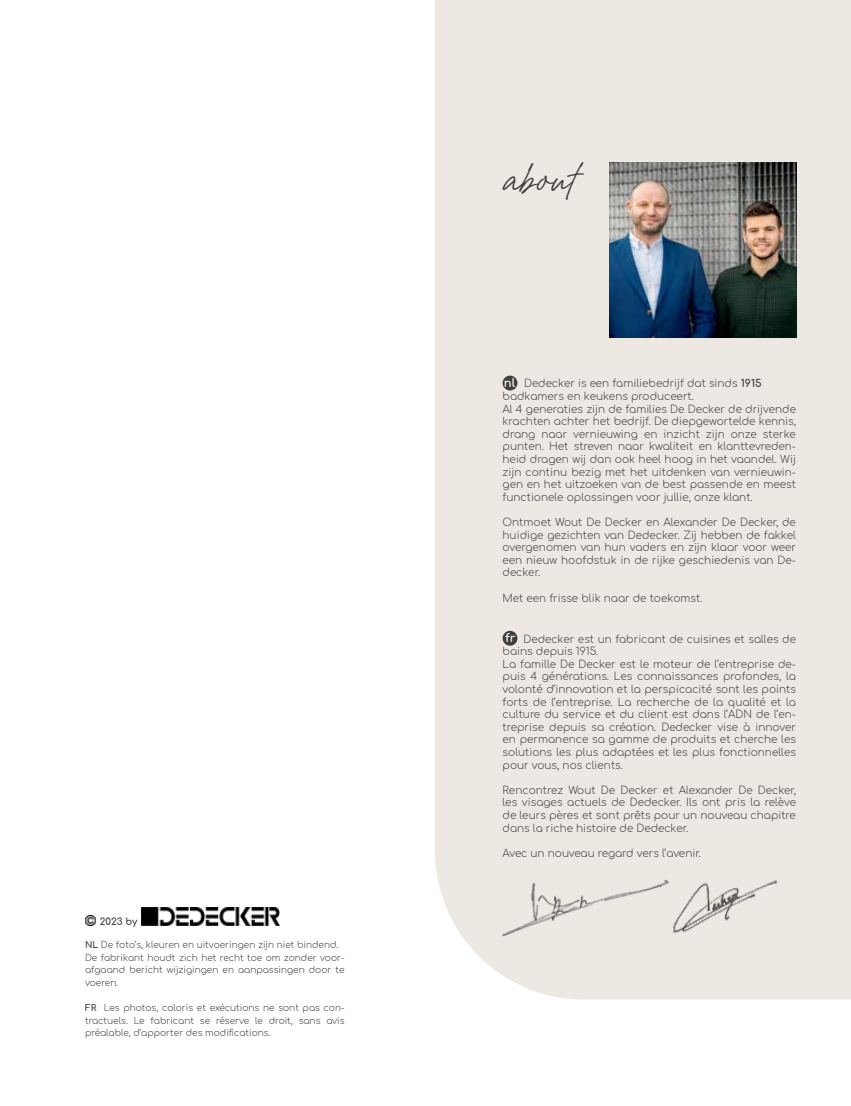
<style>
.page{position:relative;width:851px;height:1106px;background:#fff}
.page>*{position:absolute;margin:0;border:0;box-sizing:border-box;transform-origin:0 0}
.t1{font:48px "Golden Hopes PERSONALUSEONLY";color:#3f3f3e}
.t2{font:700 11.55px "Comfortaa";color:#fff}
.t3{font:300 10.5px/12.6px "Comfortaa";color:#3f3f3e}
.t4{font:300 10.5px "Comfortaa";letter-spacing:-.02em;color:#3f3f3e}
.t5{font:700 9.75px "Comfortaa";color:#3f3f3e}
.t6{font:300 9px/12.6px "Comfortaa";color:#3f3f3e}
.s1{font-weight:700}
</style>
<div class="page">
<div style="left:435px;top:0;width:415px;height:999px;background:#eee8e3"></div>
<img style="left:502px;top:878px;width:166px;height:59px">
<img style="left:671px;top:878px;width:108px;height:59px">
<img style="left:141px;top:908px;width:138px;height:17px">
<div style="left:504px;top:377px;width:11px;height:12px;background:#3f3f3e;border-radius:50%"></div>
<div style="left:502px;top:375px;width:15px;height:15px;border:3px solid #3f3f3e;border-radius:50%"></div>
<div style="left:504px;top:632px;width:11px;height:12px;background:#3f3f3e;border-radius:50%"></div>
<div style="left:502px;top:631px;width:15px;height:14px;border:3px solid #3f3f3e;border-radius:50%"></div>
<svg style="left:85px;top:915px;width:11px;height:10px"></svg>
<img style="left:610px;top:162px;width:186px;height:176px">
<p class="t5" style="left:100px;top:912px;width:39px">2023 by</p>
<p class="t6" style="left:85px;top:937px;width:261px"><span class="s1">NL</span> De foto’s, kleuren en uitvoeringen zijn niet bindend.<br>De fabrikant houdt zich het recht toe om zonder voor&shy;afgaand bericht wijzigingen en aanpassingen door te voeren.</p>
<p class="t6" style="left:85px;top:1000px;width:261px;text-align:justify"><span class="s1">FR</span> Les photos, coloris et exécutions ne sont pas con&shy;tractuels. Le fabricant se réserve le droit, sans avis préalable, d’apporter des modifications.</p>
<h1 class="t1" style="left:505px;top:147px;width:73px">about</h1>
<p class="t2" style="left:504px;top:372px;width:13px">nl</p>
<p class="t3" style="left:502px;top:376px;width:295px;text-indent:22px">Dedecker is een familiebedrijf dat sinds <span class="s1">1915 </span>badkamers en keukens produceert.<br>Al 4 generaties zijn de families De Decker de drijvende krachten achter het bedrijf. De diepgewortelde kennis, drang naar vernieuwing en inzicht zijn onze sterke punten. Het streven naar kwaliteit en klanttevreden&shy;heid dragen wij dan ook heel hoog in het vaandel. Wij zijn continu bezig met het uitdenken van vernieuwin&shy;gen en het uitzoeken van de best passende en meest functionele oplossingen voor jullie, onze klant.</p>
<p class="t3" style="left:502px;top:514px;width:295px;text-align:justify">Ontmoet Wout De Decker en Alexander De Decker, de huidige gezichten van Dedecker. Zij hebben de fakkel overgenomen van hun vaders en zijn klaar voor weer een nieuw hoofdstuk in de rijke geschiedenis van De&shy;decker.</p>
<p class="t3" style="left:502px;top:590px;width:201px">Met een frisse blik naar de toekomst.</p>
<p class="t2" style="left:505px;top:627px;width:11px">fr</p>
<p class="t3" style="left:502px;top:631px;width:295px;text-indent:21px">Dedecker est un fabricant de cuisines et salles de bains depuis 1915.<br>La famille De Decker est le moteur de l’entreprise de&shy;puis 4 générations. Les connaissances profondes, la volonté d’innovation et la perspicacité sont les points forts de l’entreprise. La recherche de la qualité et la culture du service et du client est dans l’ADN de l’en&shy;treprise depuis sa création. Dedecker vise à innover en permanence sa gamme de produits et cherche les solutions les plus adaptées et les plus fonctionnelles pour vous, nos clients.</p>
<p class="t3" style="left:502px;top:782px;width:295px;text-align:justify">Rencontrez Wout De Decker et Alexander De Decker, les visages actuels de Dedecker. Ils ont pris la relève de leurs pères et sont prêts pour un nouveau chapitre dans la riche histoire de Dedecker.</p>
<p class="t4" style="left:502px;top:843px;width:200px">Avec un nouveau regard vers l’avenir.</p>
</div>
